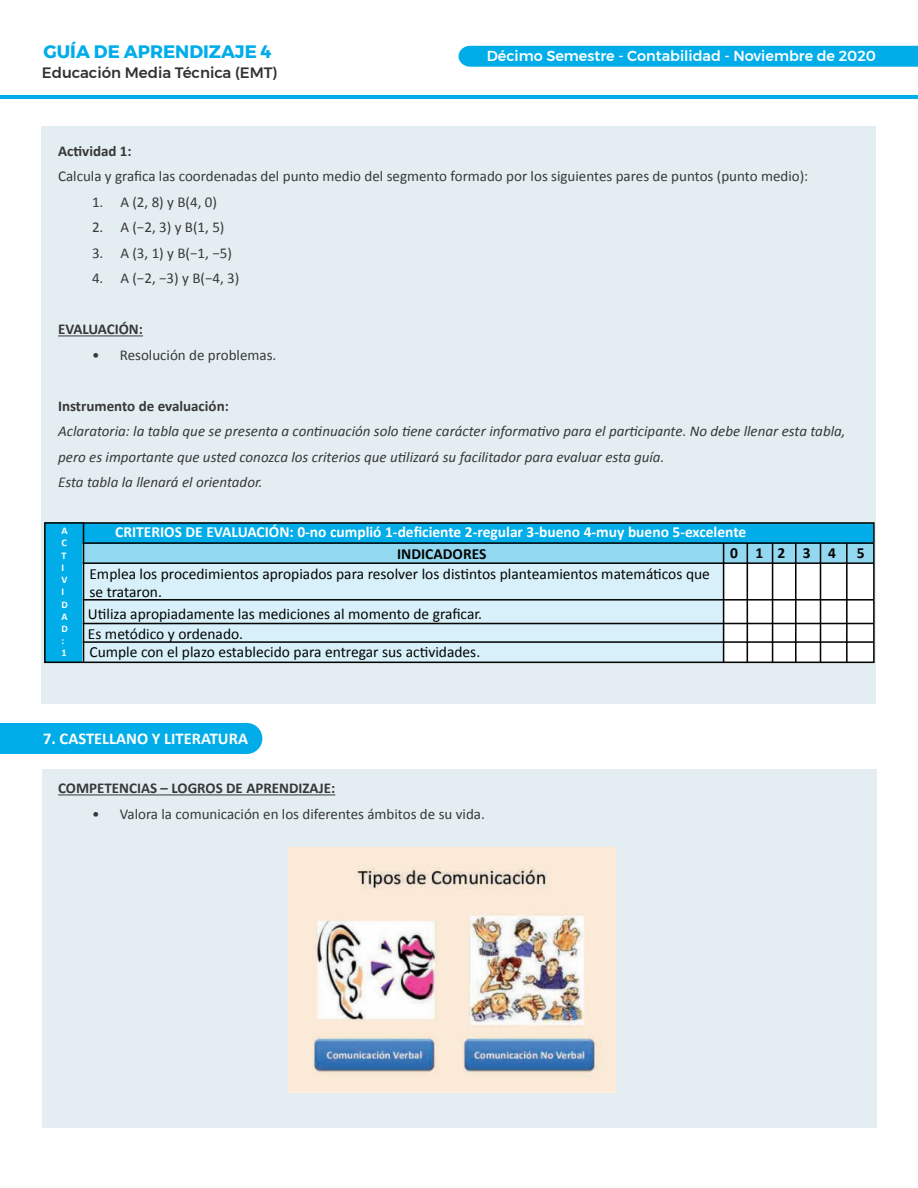
<style>
.page{position:relative;width:918px;height:1188px;background:#fff}
.page>*{position:absolute;margin:0;border:0;box-sizing:border-box;transform-origin:0 0}
.t1{font:700 18px "Montserrat";color:#00ade8}
.t2{font:700 16.5px "Calibri";color:#fff}
.t3{font:15.45px/18.6px "Calibri";color:#050504}
.t4{font:700 15.45px "Calibri";color:#fff}
.t5{font:700 15.45px "Calibri";color:#050504}
.t6{font:15px "Calibri";color:#373838}
.t7{font:italic 15px/25.5px "Calibri";color:#373838}
.t8{font:700 15px "Calibri";color:#373838}
.t9{font:500 15px "Montserrat";color:#313232}
.t10{font:500 14.4px "Montserrat";color:#fff}
.t11{font:700 10.2px/12.3px "Calibri";color:#fff}
</style>
<div class="page">
<div style="left:43px;top:770px;width:834px;height:358px;background:#e4eef2"></div>
<div style="left:42px;top:126px;width:834px;height:578px;background:#e4eef2"></div>
<hr style="left:0;top:95px;width:918px;height:4px;background:#00ade8">
<div style="left:0;top:723px;width:262px;height:31px;background:#00ade8"></div>
<hr style="left:58px;top:335px;width:85px;height:1px;background:#373838">
<hr style="left:58px;top:794px;width:277px;height:1px;background:#373838">
<div style="left:459px;top:46px;width:459px;height:21px;background:#00ade8"></div>
<div style="left:45px;top:522px;width:38px;height:140px;background:#00ade8"></div>
<div style="left:83px;top:537px;width:790px;height:125px;background:#d7f0f9"></div>
<div style="left:83px;top:543px;width:791px;height:20px;background:#93d8f1"></div>
<div style="left:83px;top:523px;width:790px;height:20px;background:#00ade8"></div>
<hr style="left:83px;top:522px;width:1px;height:140px;background:#050504">
<div style="left:724px;top:563px;width:149px;height:99px;background:#fff"></div>
<hr style="left:83px;top:542px;width:790px;height:2px;background:#050504">
<hr style="left:83px;top:562px;width:790px;height:2px;background:#050504">
<hr style="left:83px;top:599px;width:790px;height:2px;background:#050504">
<hr style="left:83px;top:623px;width:790px;height:1px;background:#050504">
<hr style="left:83px;top:641px;width:790px;height:2px;background:#050504">
<div style="left:44px;top:522px;width:831px;height:141px;border:2px solid #050504"></div>
<hr style="left:723px;top:543px;width:1px;height:119px;background:#050504">
<hr style="left:747px;top:543px;width:1px;height:119px;background:#050504">
<hr style="left:772px;top:543px;width:1px;height:119px;background:#050504">
<hr style="left:795px;top:543px;width:2px;height:119px;background:#050504">
<hr style="left:820px;top:543px;width:1px;height:119px;background:#050504">
<hr style="left:846px;top:543px;width:2px;height:119px;background:#050504">
<img style="left:288px;top:848px;width:327px;height:245px">
<p class="t1" style="left:43px;top:41px;width:230px">GUÍA DE APRENDIZAJE 4</p>
<p class="t10" style="left:487px;top:48px;width:391px">Décimo Semestre - Contabilidad - Noviembre de 2020</p>
<p class="t9" style="left:42px;top:64px;width:237px">Educación Media Técnica (EMT)</p>
<p class="t8" style="left:58px;top:141px;width:75px">Actividad 1:</p>
<p class="t6" style="left:58px;top:167px;width:752px">Calcula y grafica las coordenadas del punto medio del segmento formado por los siguientes pares de puntos (punto medio):</p>
<p class="t6" style="left:92px;top:192px;width:127px">1. A (2, 8) y B(4, 0)</p>
<p class="t6" style="left:92px;top:218px;width:134px">2. A (−2, 3) y B(1, 5)</p>
<p class="t6" style="left:92px;top:243px;width:141px">3. A (3, 1) y B(−1, −5)</p>
<p class="t6" style="left:92px;top:269px;width:149px">4. A (−2, −3) y B(−4, 3)</p>
<p class="t8" style="left:58px;top:322px;width:86px">EVALUACIÓN:</p>
<p class="t6" style="left:92px;top:350px;width:9px">ï</p>
<p class="t6" style="left:120px;top:345px;width:158px">Resolución de problemas.</p>
<p class="t8" style="left:58px;top:396px;width:172px">Instrumento de evaluación:</p>
<p class="t7" style="left:58px;top:418px;width:789px">Aclaratoria: la tabla que se presenta a continuación solo tiene carácter informativo para el participante. No debe llenar esta tabla, pero es importante que usted conozca los criterios que utilizará su facilitador para evaluar esta guía.<br>Esta tabla la llenará el orientador.</p>
<p class="t11" style="left:61px;top:525px;width:8px">A<br>C<br>T<br>I<br>V<br>I<br>D<br>A<br>D :<br>1</p>
<p class="t4" style="left:115px;top:522px;width:633px">CRITERIOS DE EVALUACIÓN: 0-no cumplió 1-deficiente 2-regular 3-bueno 4-muy bueno 5-excelente</p>
<p class="t5" style="left:730px;top:546px;width:107px">0 1 2 3 4</p>
<p class="t5" style="left:857px;top:546px;width:9px">5</p>
<p class="t5" style="left:397px;top:546px;width:91px">INDICADORES</p>
<p class="t3" style="left:89px;top:565px;width:622px">Emplea los procedimientos apropiados para resolver los distintos planteamientos matemáticos que se trataron.</p>
<p class="t3" style="left:88px;top:604px;width:396px;line-height:20.1px">Utiliza apropiadamente las mediciones al momento de graficar.<br>Es metódico y ordenado.</p>
<p class="t3" style="left:89px;top:643px;width:392px">Cumple con el plazo establecido para entregar sus actividades.</p>
<p class="t2" style="left:43px;top:730px;width:206px">7. CASTELLANO Y LITERATURA</p>
<p class="t8" style="left:58px;top:781px;width:279px">COMPETENCIAS – LOGROS DE APRENDIZAJE:</p>
<p class="t6" style="left:92px;top:809px;width:9px">ï</p>
<p class="t6" style="left:120px;top:804px;width:367px">Valora la comunicación en los diferentes ámbitos de su vida.</p>
</div>
